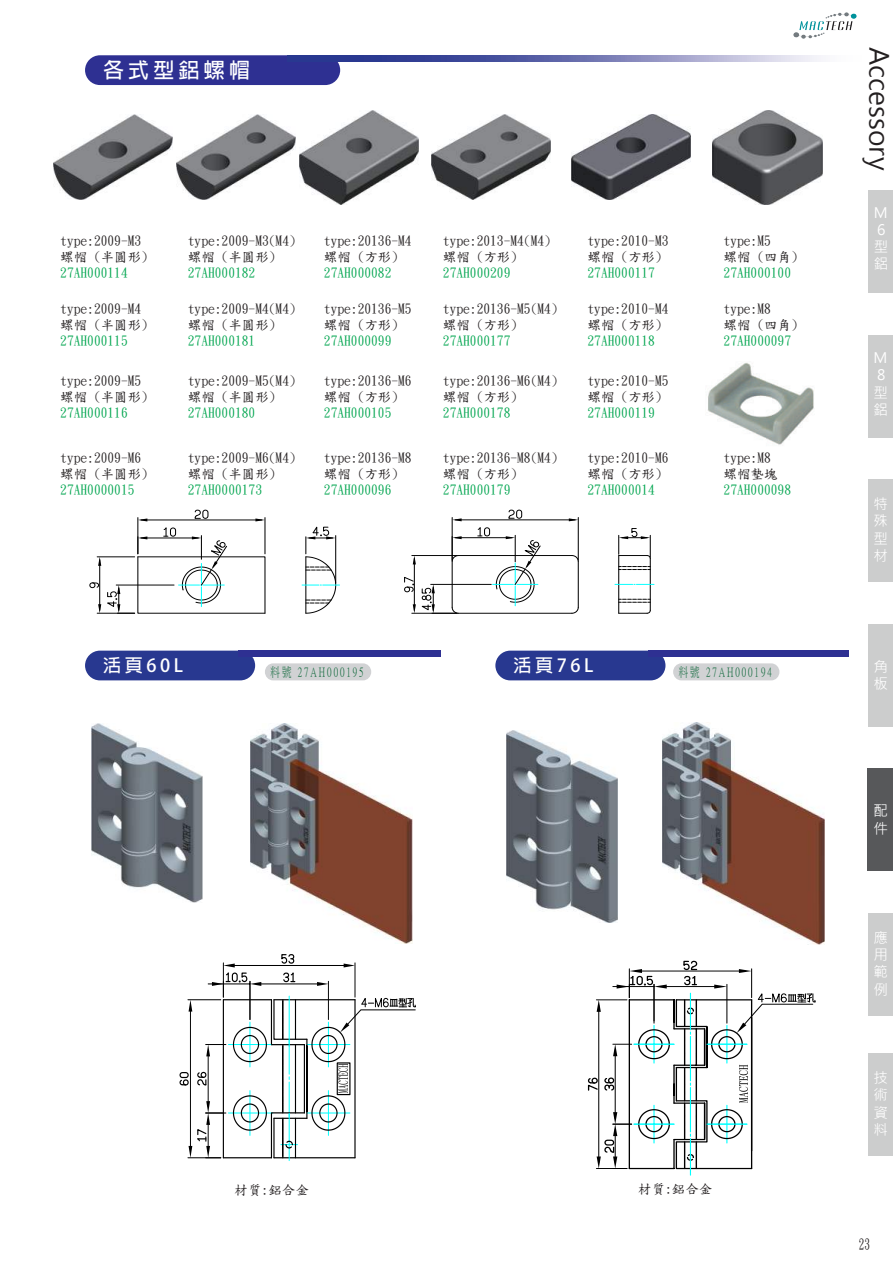
<style>
.page{position:relative;width:893px;height:1263px;background:#fff}
.page>*{position:absolute;margin:0;border:0;box-sizing:border-box;transform-origin:0 0}
.t1{font:26.25px "Microsoft Jheng Hei";color:#231f20}
.t2{font:700 21px "Adobe Fan Heiti Std";letter-spacing:.2em;color:#fff}
.t3{font:700 18px "Adobe Fan Heiti Std";letter-spacing:.2em;color:#fff}
.t4{font:300 15px "Adobe Ming Std";color:#231f20;scale:.74 1}
.t5{font:14.55px/17.5px "Microsoft Jheng Hei";color:#fff}
.t6{font:14.4px/17.2px "Microsoft Jheng Hei";color:#fff;text-align:justify}
.t7{font:300 13.5px/16.2px "Adobe Ming Std";color:#231f20}
.t8{font:300 13.5px "Adobe Ming Std";color:#00a54f}
.t9{font:12.75px "P Ming Li U";letter-spacing:.2em;color:#0c6638;scale:.75 1}
</style>
<div class="page">
<img style="left:793px;top:13px;width:64px;height:25px">
<div style="left:868px;top:624px;width:25px;height:102px;background:#cccdcd"></div>
<div style="left:868px;top:769px;width:25px;height:102px;background:#57585a"></div>
<div style="left:868px;top:190px;width:25px;height:102px;background:#cccdcd"></div>
<div style="left:868px;top:480px;width:25px;height:102px;background:#cccdcd"></div>
<div style="left:868px;top:913px;width:25px;height:102px;background:#cccdcd"></div>
<div style="left:868px;top:1054px;width:25px;height:102px;background:#cccdcd"></div>
<div style="left:868px;top:335px;width:25px;height:102px;background:#cccdcd"></div>
<img style="left:432px;top:115px;width:119px;height:85px">
<img style="left:176px;top:115px;width:120px;height:85px">
<img style="left:708px;top:362px;width:106px;height:83px">
<img style="left:251px;top:723px;width:162px;height:221px">
<div style="left:85px;top:651px;width:170px;height:29px;background:#283890;border-radius:15px"></div>
<div style="left:239px;top:651px;width:202px;height:6px;background:#2e3092"></div>
<div style="left:495px;top:651px;width:170px;height:29px;background:#283890;border-radius:15px"></div>
<div style="left:648px;top:651px;width:201px;height:6px;background:#2e3092"></div>
<div style="left:85px;top:55px;width:255px;height:30px;background:#2e3092;border-radius:15px"></div>
<svg style="left:329px;top:55px;width:492px;height:7px"></svg>
<img style="left:53px;top:115px;width:119px;height:85px">
<img style="left:572px;top:115px;width:119px;height:85px">
<img style="left:300px;top:111px;width:119px;height:93px">
<img style="left:712px;top:111px;width:111px;height:93px">
<svg style="left:619px;top:599px;width:31px;height:4px"></svg>
<hr style="left:618px;top:555px;width:1px;height:58px;background:#000">
<hr style="left:650px;top:558px;width:1px;height:52px;background:#000">
<svg style="left:619px;top:566px;width:31px;height:4px"></svg>
<hr style="left:578px;top:561px;width:1px;height:46px;background:#000">
<hr style="left:458px;top:613px;width:114px;height:1px;background:#000">
<hr style="left:458px;top:555px;width:114px;height:1px;background:#000">
<hr style="left:452px;top:561px;width:1px;height:46px;background:#000">
<svg style="left:619px;top:609px;width:32px;height:5px"></svg>
<svg style="left:572px;top:554px;width:7px;height:8px"></svg>
<svg style="left:571px;top:606px;width:8px;height:8px"></svg>
<svg style="left:615px;top:584px;width:39px;height:1px"></svg>
<hr style="left:455px;top:537px;width:57px;height:1px;background:#000">
<svg style="left:451px;top:536px;width:11px;height:26px"></svg>
<hr style="left:452px;top:517px;width:1px;height:43px;background:#000">
<hr style="left:578px;top:517px;width:1px;height:43px;background:#000">
<hr style="left:455px;top:519px;width:120px;height:1px;background:#000">
<svg style="left:452px;top:518px;width:10px;height:3px"></svg>
<svg style="left:569px;top:518px;width:9px;height:3px"></svg>
<svg style="left:508px;top:509px;width:15px;height:10px"></svg>
<hr style="left:431px;top:584px;width:60px;height:1px;background:#000">
<hr style="left:412px;top:555px;width:45px;height:1px;background:#000">
<hr style="left:414px;top:558px;width:1px;height:52px;background:#000">
<svg style="left:404px;top:576px;width:56px;height:38px"></svg>
<svg style="left:618px;top:528px;width:33px;height:31px"></svg>
<svg style="left:477px;top:527px;width:64px;height:79px"></svg>
<svg style="left:413px;top:555px;width:3px;height:9px"></svg>
<hr style="left:137px;top:518px;width:1px;height:36px;background:#000">
<hr style="left:265px;top:518px;width:1px;height:36px;background:#000">
<hr style="left:141px;top:520px;width:121px;height:1px;background:#000">
<svg style="left:138px;top:518px;width:9px;height:3px"></svg>
<svg style="left:255px;top:518px;width:10px;height:3px"></svg>
<svg style="left:194px;top:509px;width:15px;height:10px"></svg>
<svg style="left:89px;top:527px;width:177px;height:87px"></svg>
<svg style="left:302px;top:526px;width:37px;height:88px"></svg>
<img style="left:92px;top:723px;width:110px;height:179px">
<img style="left:506px;top:731px;width:111px;height:191px">
<hr style="left:289px;top:1113px;width:1px;height:47px;background:#0ff">
<svg style="left:179px;top:954px;width:237px;height:205px"></svg>
<img style="left:663px;top:723px;width:161px;height:221px">
<hr style="left:690px;top:1138px;width:1px;height:37px;background:#0ff">
<svg style="left:587px;top:960px;width:229px;height:210px"></svg>
<div style="left:265px;top:663px;width:106px;height:17px;background:#d1d2d4;border-radius:8px"></div>
<div style="left:673px;top:663px;width:106px;height:17px;background:#d1d2d4;border-radius:8px"></div>
<h2 class="t2" style="left:103px;top:58px;width:148px">各式型鋁螺帽</h2>
<p class="t7" style="left:60px;top:233px;width:89px">type:2009-M3螺帽 (半圓形)</p>
<p class="t8" style="left:60px;top:266px;width:69px">27AH000114</p>
<p class="t7" style="left:60px;top:301px;width:89px">type:2009-M4螺帽 (半圓形)</p>
<p class="t8" style="left:60px;top:334px;width:69px">27AH000115</p>
<p class="t7" style="left:60px;top:373px;width:89px">type:2009-M5螺帽 (半圓形)</p>
<p class="t8" style="left:60px;top:407px;width:69px">27AH000116</p>
<p class="t7" style="left:60px;top:449px;width:89px">type:2009-M6螺帽 (半圓形)</p>
<p class="t8" style="left:60px;top:483px;width:76px">27AH0000015</p>
<p class="t7" style="left:188px;top:233px;width:109px">type:2009-M3(M4)螺帽 (半圓形)</p>
<p class="t8" style="left:188px;top:266px;width:69px">27AH000182</p>
<p class="t7" style="left:188px;top:301px;width:109px">type:2009-M4(M4)螺帽 (半圓形)</p>
<p class="t8" style="left:188px;top:334px;width:69px">27AH000181</p>
<p class="t7" style="left:188px;top:373px;width:109px">type:2009-M5(M4)螺帽 (半圓形)</p>
<p class="t8" style="left:188px;top:407px;width:69px">27AH000180</p>
<p class="t7" style="left:188px;top:449px;width:109px">type:2009-M6(M4)螺帽 (半圓形)</p>
<p class="t8" style="left:188px;top:483px;width:76px">27AH0000173</p>
<p class="t7" style="left:324px;top:233px;width:89px">type:20136-M4螺帽 (方形)</p>
<p class="t8" style="left:324px;top:266px;width:69px">27AH000082</p>
<p class="t7" style="left:324px;top:301px;width:89px">type:20136-M5螺帽 (方形)</p>
<p class="t8" style="left:324px;top:334px;width:69px">27AH000099</p>
<p class="t7" style="left:324px;top:373px;width:89px">type:20136-M6螺帽 (方形)</p>
<p class="t8" style="left:324px;top:407px;width:69px">27AH000105</p>
<p class="t7" style="left:324px;top:449px;width:89px">type:20136-M8螺帽 (方形)</p>
<p class="t8" style="left:324px;top:483px;width:69px">27AH000096</p>
<p class="t7" style="left:443px;top:233px;width:109px">type:2013-M4(M4)螺帽 (方形)</p>
<p class="t8" style="left:443px;top:266px;width:69px">27AH000209</p>
<p class="t7" style="left:443px;top:301px;width:116px">type:20136-M5(M4)螺帽 (方形)</p>
<p class="t8" style="left:443px;top:334px;width:69px">27AH000177</p>
<p class="t7" style="left:443px;top:373px;width:116px">type:20136-M6(M4)螺帽 (方形)</p>
<p class="t8" style="left:443px;top:407px;width:69px">27AH000178</p>
<p class="t7" style="left:443px;top:449px;width:116px">type:20136-M8(M4)螺帽 (方形)</p>
<p class="t8" style="left:443px;top:483px;width:69px">27AH000179</p>
<p class="t7" style="left:588px;top:233px;width:82px">type:2010-M3螺帽 (方形)</p>
<p class="t8" style="left:588px;top:266px;width:69px">27AH000117</p>
<p class="t7" style="left:588px;top:301px;width:82px">type:2010-M4螺帽 (方形)</p>
<p class="t8" style="left:588px;top:334px;width:69px">27AH000118</p>
<p class="t7" style="left:588px;top:373px;width:82px">type:2010-M5螺帽 (方形)</p>
<p class="t8" style="left:588px;top:407px;width:69px">27AH000119</p>
<p class="t7" style="left:588px;top:449px;width:82px">type:2010-M6螺帽 (方形)</p>
<p class="t8" style="left:588px;top:483px;width:69px">27AH000014</p>
<p class="t7" style="left:724px;top:233px;width:76px">type:M5<br>螺帽 (四角)</p>
<p class="t8" style="left:724px;top:266px;width:69px">27AH000100</p>
<p class="t7" style="left:724px;top:301px;width:76px">type:M8<br>螺帽 (四角)</p>
<p class="t8" style="left:724px;top:334px;width:69px">27AH000097</p>
<p class="t7" style="left:724px;top:449px;width:55px">type:M8螺帽墊塊</p>
<p class="t8" style="left:724px;top:483px;width:69px">27AH000098</p>
<h3 class="t3" style="left:103px;top:654px;width:81px">活頁60L</h3>
<h3 class="t3" style="left:514px;top:654px;width:81px">活頁76L</h3>
<p class="t9" style="left:271px;top:665px;width:126px">料號 27AH000195</p>
<p class="t9" style="left:679px;top:665px;width:126px">料號 27AH000194</p>
<p class="t7" style="left:235px;top:1181px;width:76px">材質:鋁合金</p>
<p class="t7" style="left:638px;top:1181px;width:76px">材質:鋁合金</p>
<h1 class="t1" style="left:896px;top:47px;width:126px;rotate:90deg">Accessory</h1>
<p class="t6" style="left:874px;top:204px;width:16px;text-align:left">M<br>6型鋁</p>
<p class="t6" style="left:874px;top:349px;width:16px;text-align:left">M<br>8型鋁</p>
<p class="t6" style="left:874px;top:495px;width:16px">特殊型材</p>
<p class="t5" style="left:873px;top:657px;width:16px">角板</p>
<p class="t5" style="left:873px;top:802px;width:16px">配件</p>
<p class="t6" style="left:874px;top:929px;width:16px">應用範例</p>
<p class="t6" style="left:874px;top:1069px;width:16px">技術資料</p>
<p class="t4" style="left:859px;top:1237px;width:16px">23</p>
</div>
